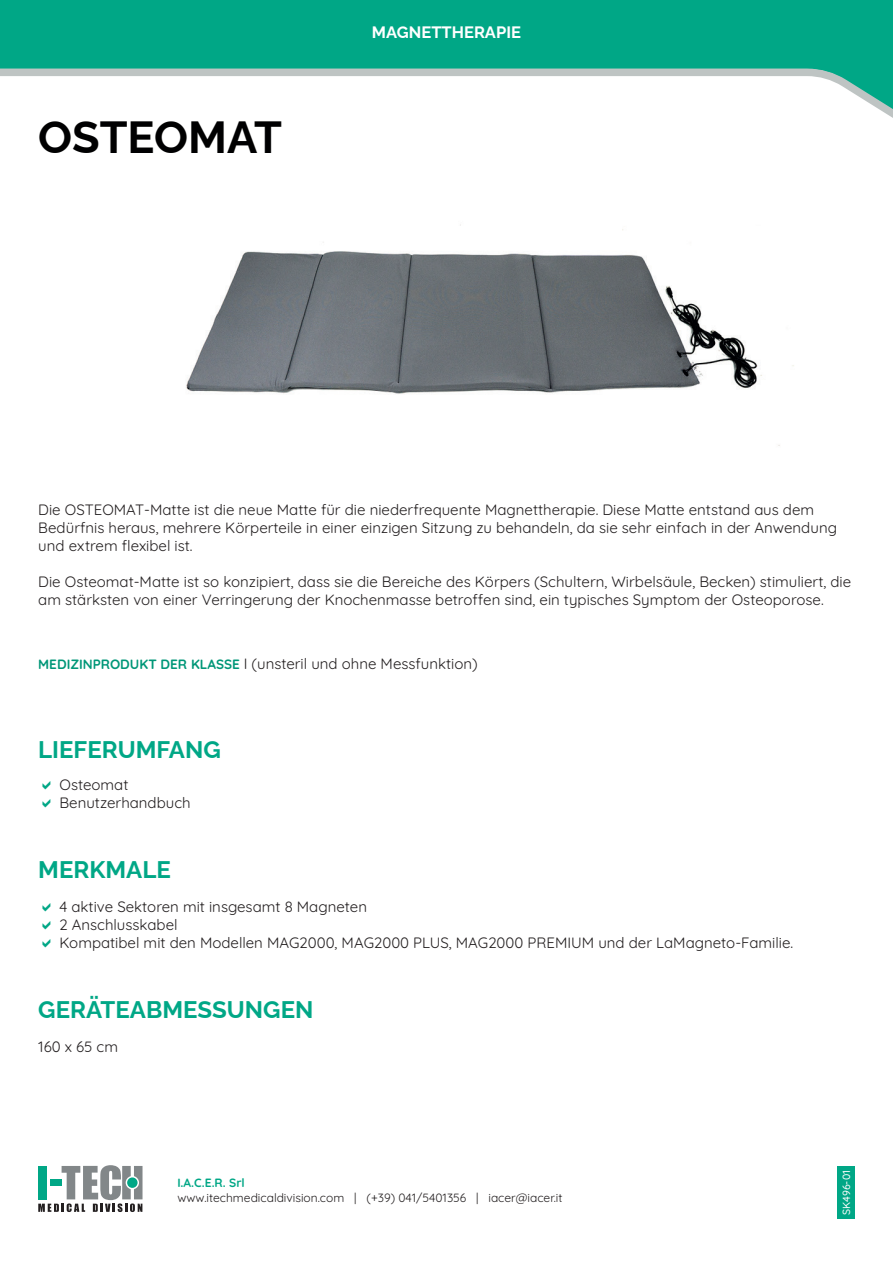
<style>
.page{position:relative;width:893px;height:1263px;background:#fff}
.page>*{position:absolute;margin:0;border:0;box-sizing:border-box;transform-origin:0 0}
.t1{font:700 45px "Raleway";color:#000001}
.t2{font:700 24px "Raleway";color:#00a786}
.t3{font:700 16.5px "Raleway";color:#fff}
.t4{font:15px/18px "Quicksand";color:#231f20}
.t5{font:12px "Quicksand";color:#231f20}
.t6{font:700 12px "Quicksand";color:#00a786}
.t7{font:500 10.5px "Quicksand";color:#fff}
.s1{font-weight:700;font-size:13.5px;color:#009778}
</style>
<div class="page">
<div style="left:0;top:0;width:893px;height:65px;background:#00a786"></div>
<svg style="left:0;top:65px;width:893px;height:53px"></svg>
<svg style="left:38px;top:1165px;width:105px;height:47px"></svg>
<div style="left:837px;top:1166px;width:18px;height:53px;background:#00a786"></div>
<img style="left:186px;top:224px;width:608px;height:222px">
<p class="t1" style="left:38px;top:101px;width:245px">OSTEOMAT</p>
<p class="t3" style="left:372px;top:19px;width:150px">MAGNETTHERAPIE</p>
<p class="t4" style="left:38px;top:499px;width:800px">Die OSTEOMAT-Matte ist die neue Matte für die niederfrequente Magnettherapie. Diese Matte entstand aus dem<br>Bedürfnis heraus, mehrere Körperteile in einer einzigen Sitzung zu behandeln, da sie sehr einfach in der Anwendung und extrem flexibel ist.</p>
<p class="t4" style="left:38px;top:571px;width:814px">Die Osteomat-Matte ist so konzipiert, dass sie die Bereiche des Körpers (Schultern, Wirbelsäule, Becken) stimuliert, die am stärksten von einer Verringerung der Knochenmasse betroffen sind, ein typisches Symptom der Osteoporose.</p>
<p class="t4" style="left:38px;top:654px;width:441px"><span class="s1">MEDIZINPRODUKT DER KLASSE</span> I (unsteril und ohne Messfunktion)</p>
<p class="t2" style="left:38px;top:730px;width:184px">LIEFERUMFANG</p>
<p class="t4" style="left:60px;top:774px;width:70px">Osteomat</p>
<p class="t4" style="left:60px;top:792px;width:133px">Benutzerhandbuch</p>
<p class="t2" style="left:38px;top:850px;width:134px">MERKMALE</p>
<p class="t4" style="left:60px;top:896px;width:309px">4 aktive Sektoren mit insgesamt 8 Magneten</p>
<p class="t4" style="left:60px;top:914px;width:120px">2 Anschlusskabel</p>
<p class="t4" style="left:60px;top:932px;width:735px">Kompatibel mit den Modellen MAG2000, MAG2000 PLUS, MAG2000 PREMIUM und der LaMagneto-Familie.</p>
<p class="t2" style="left:38px;top:990px;width:277px">GERÄTEABMESSUNGEN</p>
<p class="t4" style="left:38px;top:1036px;width:81px">160 x 65 cm</p>
<p class="t6" style="left:177px;top:1174px;width:69px">I.A.C.E.R. Srl</p>
<p class="t5" style="left:177px;top:1188px;width:387px">www.itechmedicaldivision.com | (+39) 041/5401356 | iacer@iacer.it</p>
<p class="t7" style="left:838px;top:1215px;width:46px;rotate:-90deg">SK496-01</p>
</div>
